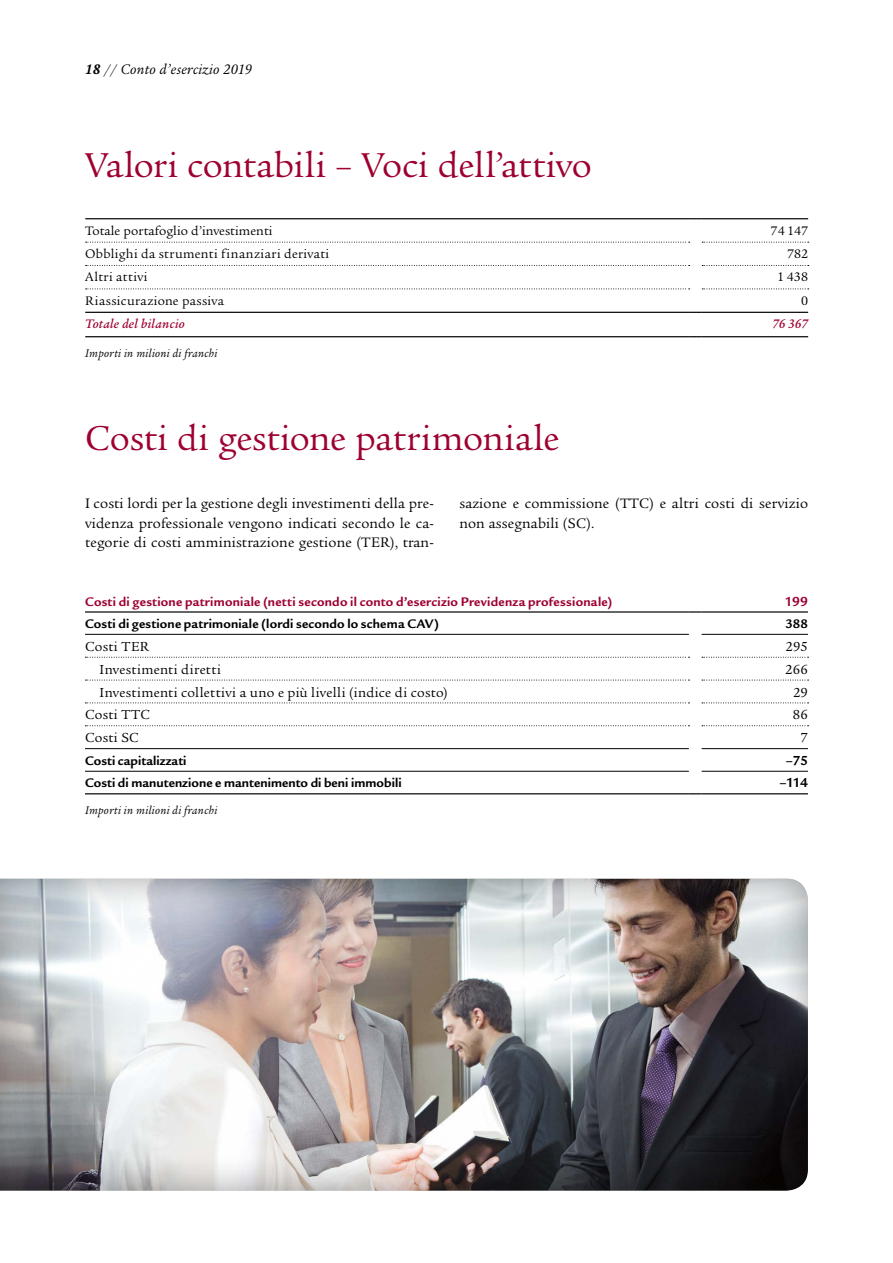
<style>
.page{position:relative;width:893px;height:1263px;background:#fff}
.page>*{position:absolute;margin:0;border:0;box-sizing:border-box;transform-origin:0 0}
.Book_25_27pt_K{font:37.5px "Legacy Serif ITC Pro";letter-spacing:-.005em;color:#9e0030}
.Book_10_13pt_K{font:15px/19.5px "Legacy Serif ITC Pro";letter-spacing:.01em;color:#000;text-align:justify}
.t1{font:italic 15px "Legacy Serif ITC Pro";letter-spacing:.015em;color:#000}
.Performance_bold_lin{font:14.25px "Legacy Serif ITC Pro";letter-spacing:.015em;color:#000}
.Performance_bold_lin-2{font:700 14.25px "Legacy Sans ITC Pro";color:#000}
.Performance_bold_lin-3{font:700 14.25px "Legacy Sans ITC Pro";color:#9e0030}
.Performance_bold_lin-4{font:700 13.5px "Legacy Sans ITC Pro";letter-spacing:.005em;color:#000}
.Performance_bold_lin-5{font:13.5px "Legacy Serif ITC Pro";letter-spacing:.015em;color:#000}
.Performance_bold_lin-6{font:700 13.5px "Legacy Sans ITC Pro";letter-spacing:.02em;color:#9e0030}
.Performance_bold_lin-7{font:italic 500 13.5px "Legacy Serif ITC Pro";letter-spacing:.02em;color:#9e0030}
.Performance_bold_lin-8{font:13.5px "Legacy Serif ITC Pro";letter-spacing:.04em;color:#000}
.Performance_bold_lin-9{font:italic 12px "Legacy Serif ITC Pro";letter-spacing:.03em;color:#000}
.s1{font-weight:700}
</style>
<div class="page">
<hr style="left:85px;top:634px;width:604px;height:1px;background:#000">
<svg style="left:85px;top:657px;width:604px;height:1px"></svg>
<svg style="left:85px;top:680px;width:604px;height:1px"></svg>
<svg style="left:85px;top:702px;width:604px;height:1px"></svg>
<svg style="left:85px;top:725px;width:604px;height:1px"></svg>
<hr style="left:702px;top:634px;width:106px;height:1px;background:#000">
<svg style="left:702px;top:657px;width:106px;height:1px"></svg>
<svg style="left:702px;top:680px;width:106px;height:1px"></svg>
<svg style="left:702px;top:702px;width:106px;height:1px"></svg>
<svg style="left:702px;top:725px;width:106px;height:1px"></svg>
<hr style="left:85px;top:793px;width:604px;height:1px;background:#000">
<svg style="left:689px;top:793px;width:13px;height:1px"></svg>
<hr style="left:702px;top:793px;width:106px;height:1px;background:#000">
<hr style="left:85px;top:748px;width:604px;height:1px;background:#000">
<hr style="left:85px;top:771px;width:604px;height:1px;background:#000">
<hr style="left:702px;top:748px;width:106px;height:1px;background:#000">
<hr style="left:702px;top:771px;width:106px;height:1px;background:#000">
<hr style="left:85px;top:611px;width:604px;height:2px;background:#000">
<svg style="left:689px;top:611px;width:13px;height:2px"></svg>
<hr style="left:702px;top:611px;width:106px;height:2px;background:#000">
<svg style="left:86px;top:242px;width:604px;height:1px"></svg>
<svg style="left:86px;top:265px;width:604px;height:1px"></svg>
<svg style="left:86px;top:289px;width:604px;height:1px"></svg>
<svg style="left:702px;top:242px;width:107px;height:1px"></svg>
<svg style="left:702px;top:265px;width:107px;height:1px"></svg>
<svg style="left:702px;top:289px;width:107px;height:1px"></svg>
<hr style="left:85px;top:312px;width:604px;height:1px;background:#000">
<svg style="left:689px;top:312px;width:13px;height:1px"></svg>
<hr style="left:702px;top:312px;width:106px;height:1px;background:#000">
<hr style="left:85px;top:336px;width:604px;height:1px;background:#000">
<svg style="left:689px;top:336px;width:13px;height:1px"></svg>
<hr style="left:702px;top:336px;width:106px;height:1px;background:#000">
<hr style="left:85px;top:218px;width:604px;height:1px;background:#000">
<svg style="left:689px;top:218px;width:13px;height:1px"></svg>
<hr style="left:702px;top:218px;width:106px;height:1px;background:#000">
<div style="left:0;top:868px;width:820px;height:324px;background:#000;opacity:.4"></div>
<p class="t1" style="left:85px;top:60px;width:169px"><span class="s1">18</span> // Conto d’esercizio 2019</p>
<p class="Book_25_27pt_K" style="left:85px;top:142px;width:508px">Valori contabili – Voci dell’attivo</p>
<p class="Performance_bold_lin-5" style="left:85px;top:223px;width:189px">Totale portafoglio d’investimenti</p>
<p class="Performance_bold_lin-5" style="left:771px;top:223px;width:39px">74 147</p>
<p class="Performance_bold_lin-5" style="left:85px;top:246px;width:246px">Obblighi da strumenti finanziari derivati</p>
<p class="Performance_bold_lin-5" style="left:787px;top:246px;width:23px">782</p>
<p class="Performance_bold_lin-8" style="left:85px;top:269px;width:64px">Altri attivi</p>
<p class="Performance_bold_lin-5" style="left:777px;top:269px;width:32px">1 438</p>
<p class="Performance_bold_lin-5" style="left:85px;top:292px;width:140px">Riassicurazione passiva</p>
<p class="Performance_bold_lin-5" style="left:801px;top:292px;width:8px">0</p>
<p class="Performance_bold_lin-7" style="left:85px;top:315px;width:101px">Totale del bilancio</p>
<p class="Performance_bold_lin-7" style="left:773px;top:315px;width:37px">76 367</p>
<p class="Performance_bold_lin-9" style="left:85px;top:346px;width:134px">Importi in milioni di franchi</p>
<p class="Book_25_27pt_K" style="left:85px;top:415px;width:476px">Costi di gestione patrimoniale</p>
<p class="Book_10_13pt_K" style="left:85px;top:493px;width:350px">I costi lordi per la gestione degli investimenti della pre&shy;videnza professionale vengono indicati secondo le ca&shy;tegorie di costi amministrazione gestione (TER), tran-</p>
<p class="Book_10_13pt_K" style="left:459px;top:493px;width:350px">sazione e commissione (TTC) e altri costi di servizio non assegnabili (SC).</p>
<p class="Performance_bold_lin-6" style="left:85px;top:593px;width:529px">Costi di gestione patrimoniale (netti secondo il conto d’esercizio Previdenza professionale)</p>
<p class="Performance_bold_lin-3" style="left:785px;top:593px;width:25px">199</p>
<p class="Performance_bold_lin-4" style="left:85px;top:616px;width:356px">Costi di gestione patrimoniale (lordi secondo lo schema CAV)</p>
<p class="Performance_bold_lin-4" style="left:785px;top:616px;width:24px">388</p>
<p class="Performance_bold_lin" style="left:85px;top:638px;width:65px">Costi TER</p>
<p class="Performance_bold_lin" style="left:786px;top:638px;width:24px">295</p>
<p class="Performance_bold_lin" style="left:99px;top:660px;width:123px">Investimenti diretti</p>
<p class="Performance_bold_lin" style="left:785px;top:660px;width:24px">266</p>
<p class="Performance_bold_lin" style="left:99px;top:683px;width:350px">Investimenti collettivi a uno e più livelli (indice di costo)</p>
<p class="Performance_bold_lin" style="left:793px;top:683px;width:16px">29</p>
<p class="Performance_bold_lin" style="left:85px;top:706px;width:66px">Costi TTC</p>
<p class="Performance_bold_lin" style="left:793px;top:706px;width:17px">86</p>
<p class="Performance_bold_lin" style="left:85px;top:729px;width:55px">Costi SC</p>
<p class="Performance_bold_lin" style="left:800px;top:729px;width:9px">7</p>
<p class="Performance_bold_lin-4" style="left:85px;top:753px;width:103px">Costi capitalizzati</p>
<p class="Performance_bold_lin-2" style="left:786px;top:752px;width:24px">–75</p>
<p class="Performance_bold_lin-4" style="left:85px;top:775px;width:318px">Costi di manutenzione e mantenimento di beni immobili</p>
<p class="Performance_bold_lin-2" style="left:779px;top:774px;width:30px">–114</p>
<p class="Performance_bold_lin-9" style="left:85px;top:803px;width:134px">Importi in milioni di franchi</p>
</div>
